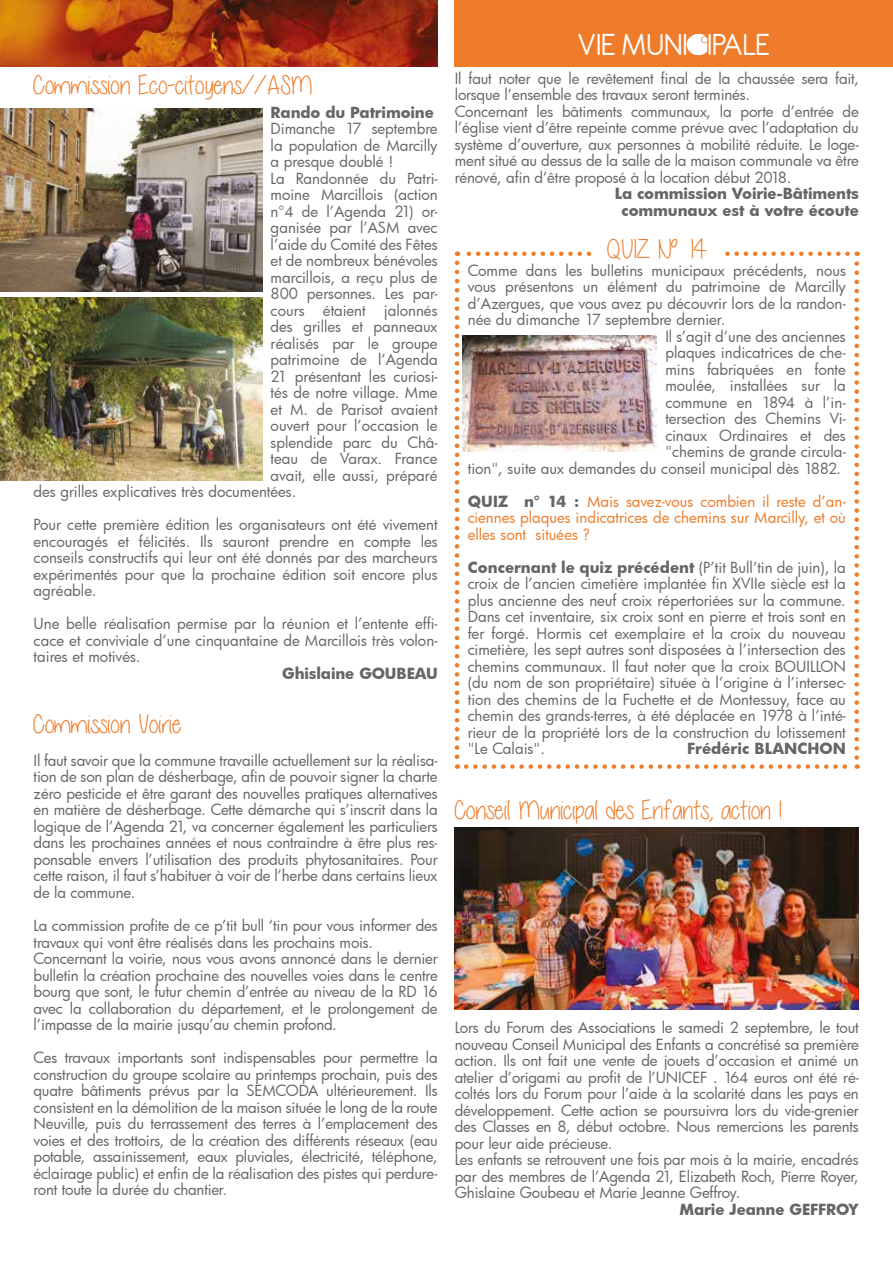
<style>
.page{position:relative;width:893px;height:1263px;background:#fff}
.page>*{position:absolute;margin:0;border:0;box-sizing:border-box;transform-origin:0 0}
.t1{font:33px "Antipasto";color:#fff}
.t2{font:27px "Celia Garcia";color:#ee7c2b}
.t3{font:15px/16.5px "Futura Bk";letter-spacing:-.01em;color:#666665;text-align:justify}
.t4{font:700 15px/16.5px "Futura Bk";letter-spacing:-.01em;color:#666665;text-align:center}
.t5{font:15px/16.5px "Futura Bk";color:#ee7c2b;text-align:justify}
.s1{font-weight:700;color:#666665}
.s2{font-weight:700}
</style>
<div class="page">
<svg style="left:455px;top:263px;width:4px;height:506px"></svg>
<svg style="left:466px;top:764px;width:392px;height:5px"></svg>
<svg style="left:854px;top:251px;width:5px;height:507px"></svg>
<svg style="left:457px;top:251px;width:391px;height:5px"></svg>
<img style="left:0;top:0;width:438px;height:67px">
<div style="left:592px;top:235px;width:130px;height:28px;background:#fff"></div>
<div style="left:455px;top:0;width:438px;height:67px;background:#ee7c2b"></div>
<svg style="left:687px;top:34px;width:21px;height:21px"></svg>
<img style="left:463px;top:335px;width:194px;height:116px">
<img style="left:0;top:108px;width:262px;height:183px">
<img style="left:0;top:298px;width:262px;height:182px">
<img style="left:455px;top:827px;width:404px;height:183px">
<h2 class="t2" style="left:34px;top:71px;width:280px">Commission Eco-citoyens//ASM</h2>
<p class="t4" style="left:271px;top:104px;width:165px">Rando du Patrimoine</p>
<p class="t3" style="left:271px;top:120px;width:169px">Dimanche 17 septembre</p>
<p class="t3" style="left:271px;top:137px;width:169px">la population de Marcilly</p>
<p class="t3" style="left:271px;top:153px;width:124px">a presque doublé !</p>
<p class="t3" style="left:271px;top:170px;width:169px">La Randonnée du Patri-</p>
<p class="t3" style="left:271px;top:186px;width:169px">moine Marcillois (action</p>
<p class="t3" style="left:271px;top:203px;width:169px">n°4 de l’Agenda 21) or-</p>
<p class="t3" style="left:271px;top:219px;width:169px">ganisée par l’ASM avec</p>
<p class="t3" style="left:271px;top:236px;width:169px">l’aide du Comité des Fêtes</p>
<p class="t3" style="left:271px;top:252px;width:169px">et de nombreux bénévoles</p>
<p class="t3" style="left:271px;top:269px;width:169px">marcillois, a reçu plus de</p>
<p class="t3" style="left:271px;top:285px;width:169px">800 personnes. Les par-</p>
<p class="t3" style="left:271px;top:302px;width:169px">cours étaient jalonnés</p>
<p class="t3" style="left:271px;top:318px;width:169px">des grilles et panneaux</p>
<p class="t3" style="left:271px;top:335px;width:169px">réalisés par le groupe</p>
<p class="t3" style="left:271px;top:351px;width:169px">patrimoine de l’Agenda</p>
<p class="t3" style="left:271px;top:368px;width:169px">21 présentant les curiosi-</p>
<p class="t3" style="left:271px;top:384px;width:169px">tés de notre village. Mme</p>
<p class="t3" style="left:271px;top:401px;width:169px">et M. de Parisot avaient</p>
<p class="t3" style="left:271px;top:417px;width:169px">ouvert pour l’occasion le</p>
<p class="t3" style="left:271px;top:434px;width:169px">splendide parc du Châ-</p>
<p class="t3" style="left:271px;top:450px;width:169px">teau de Varax. France</p>
<p class="t3" style="left:271px;top:467px;width:169px">avait, elle aussi, préparé</p>
<p class="t3" style="left:34px;top:483px;width:264px">des grilles explicatives très documentées.</p>
<p class="t3" style="left:34px;top:516px;width:406px">Pour cette première édition les organisateurs ont été vivement encouragés et félicités. Ils sauront prendre en compte les conseils constructifs qui leur ont été donnés par des marcheurs expérimentés pour que la prochaine édition soit encore plus agréable.</p>
<p class="t3" style="left:34px;top:615px;width:406px">Une belle réalisation permise par la réunion et l’entente effi&shy;cace et conviviale d’une cinquantaine de Marcillois très volon&shy;taires et motivés.</p>
<p class="t4" style="left:282px;top:665px;width:157px">Ghislaine GOUBEAU</p>
<h2 class="t2" style="left:34px;top:710px;width:149px">Commission Voirie</h2>
<p class="t3" style="left:34px;top:752px;width:406px">Il faut savoir que la commune travaille actuellement sur la réalisa&shy;tion de son plan de désherbage, afin de pouvoir signer la charte zéro pesticide et être garant des nouvelles pratiques alternatives en matière de désherbage. Cette démarche qui s’inscrit dans la logique de l’Agenda 21, va concerner également les particuliers dans les prochaines années et nous contraindre à être plus res&shy;ponsable envers l’utilisation des produits phytosanitaires. Pour cette raison, il faut s’habituer à voir de l’herbe dans certains lieux de la commune.</p>
<p class="t3" style="left:34px;top:917px;width:406px;text-align:left">La commission profite de ce p’tit bull ‘tin pour vous informer des travaux qui vont être réalisés dans les prochains mois.<br>Concernant la voirie, nous vous avons annoncé dans le dernier bulletin la création prochaine des nouvelles voies dans le centre bourg que sont, le futur chemin d’entrée au niveau de la RD 16 avec la collaboration du département, et le prolongement de l’impasse de la mairie jusqu’au chemin profond.</p>
<p class="t3" style="left:34px;top:1049px;width:406px">Ces travaux importants sont indispensables pour permettre la construction du groupe scolaire au printemps prochain, puis des quatre bâtiments prévus par la SEMCODA ultérieurement. Ils consistent en la démolition de la maison située le long de la route Neuville, puis du terrassement des terres à l’emplacement des voies et des trottoirs, de la création des différents réseaux (eau potable, assainissement, eaux pluviales, électricité, téléphone, éclairage public) et enfin de la réalisation des pistes qui perdure&shy;ront toute la durée du chantier.</p>
<h1 class="t1" style="left:577px;top:26px;width:194px">VIE MUNICIPALE</h1>
<p class="t3" style="left:455px;top:70px;width:406px;text-align:left">Il faut noter que le revêtement final de la chaussée sera fait, lorsque l’ensemble des travaux seront terminés.<br>Concernant les bâtiments communaux, la porte d’entrée de l’église vient d’être repeinte comme prévue avec l’adaptation du système d’ouverture, aux personnes à mobilité réduite. Le loge&shy;ment situé au dessus de la salle de la maison communale va être rénové, afin d’être proposé à la location début 2018.</p>
<p class="t4" style="left:615px;top:185px;width:246px">La commission Voirie-Bâtiments communaux est à votre écoute</p>
<h2 class="t2" style="left:607px;top:234px;width:102px">QUIZ N° 14</h2>
<p class="t3" style="left:468px;top:262px;width:380px">Comme dans les bulletins municipaux précédents, nous</p>
<p class="t3" style="left:468px;top:278px;width:380px">vous présentons un élément du patrimoine de Marcilly</p>
<p class="t3" style="left:468px;top:295px;width:380px">d’Azergues, que vous avez pu découvrir lors de la randon-</p>
<p class="t3" style="left:468px;top:311px;width:259px">née du dimanche 17 septembre dernier.</p>
<p class="t3" style="left:665px;top:328px;width:182px">Il s’agit d’une des anciennes</p>
<p class="t3" style="left:665px;top:344px;width:182px">plaques indicatrices de che-</p>
<p class="t3" style="left:665px;top:361px;width:182px">mins fabriquées en fonte</p>
<p class="t3" style="left:665px;top:377px;width:182px">moulée, installées sur la</p>
<p class="t3" style="left:665px;top:394px;width:182px">commune en 1894 à l’in-</p>
<p class="t3" style="left:665px;top:410px;width:182px">tersection des Chemins Vi-</p>
<p class="t3" style="left:665px;top:427px;width:182px">cinaux Ordinaires et des</p>
<p class="t3" style="left:665px;top:443px;width:182px">"chemins de grande circula-</p>
<p class="t3" style="left:468px;top:460px;width:375px">tion", suite aux demandes du conseil municipal dès 1882.</p>
<p class="t5" style="left:468px;top:493px;width:380px"><span class="s1">QUIZ n° 14 :</span> Mais savez-vous combien il reste d’an&shy;ciennes plaques indicatrices de chemins sur Marcilly, et où elles sont situées ?</p>
<p class="t3" style="left:468px;top:559px;width:380px"><span class="s2">Concernant le quiz précédent</span> (P’tit Bull’tin de juin), la croix de l’ancien cimetière implantée fin XVIIe siècle est la plus ancienne des neuf croix répertoriées sur la commune.<br>Dans cet inventaire, six croix sont en pierre et trois sont en fer forgé. Hormis cet exemplaire et la croix du nouveau cimetière, les sept autres sont disposées à l’intersection des chemins communaux. Il faut noter que la croix BOUILLON (du nom de son propriétaire) située à l’origine à l’intersec&shy;tion des chemins de la Fuchette et de Montessuy, face au chemin des grands-terres, à été déplacée en 1978 à l’inté&shy;rieur de la propriété lors de la construction du lotissement "Le Calais".</p>
<p class="t4" style="left:687px;top:740px;width:160px">Frédéric BLANCHON</p>
<h2 class="t2" style="left:455px;top:795px;width:328px">Conseil Municipal des Enfants, action !</h2>
<p class="t3" style="left:455px;top:1019px;width:406px;text-align:left">Lors du Forum des Associations le samedi 2 septembre, le tout nouveau Conseil Municipal des Enfants a concrétisé sa première action. Ils ont fait une vente de jouets d’occasion et animé un atelier d’origami au profit de l’UNICEF . 164 euros ont été ré&shy;coltés lors du Forum pour l’aide à la scolarité dans les pays en développement. Cette action se poursuivra lors du vide-grenier des Classes en 8, début octobre. Nous remercions les parents pour leur aide précieuse.<br>Les enfants se retrouvent une fois par mois à la mairie, encadrés par des membres de l’Agenda 21, Elizabeth Roch, Pierre Royer, Ghislaine Goubeau et Marie Jeanne Geffroy.</p>
<p class="t4" style="left:679px;top:1200px;width:181px">Marie Jeanne GEFFROY</p>
</div>
